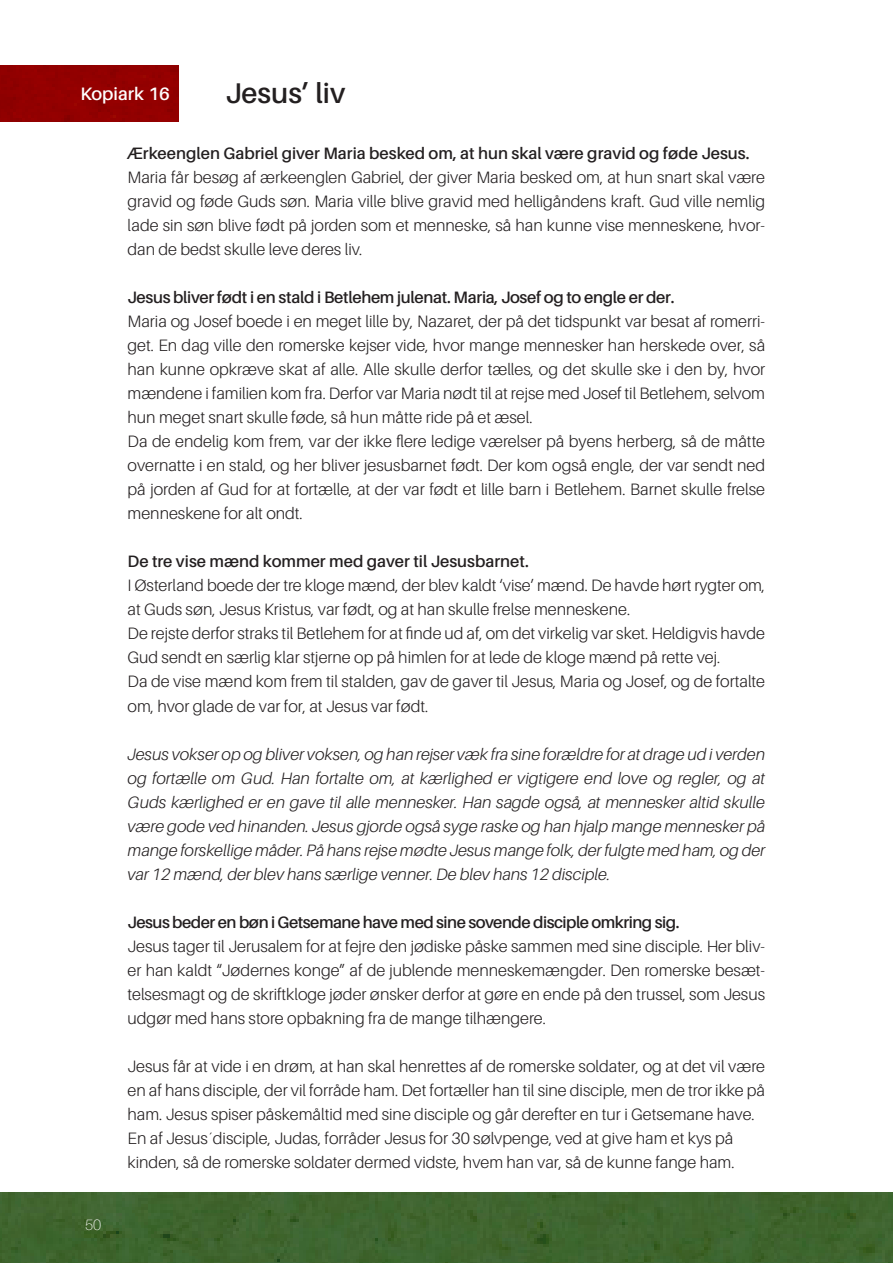
<style>
.page{position:relative;width:893px;height:1263px;background:#fff}
.page>*{position:absolute;margin:0;border:0;box-sizing:border-box;transform-origin:0 0}
.t1{font:600 28.5px "Aileron";color:#231f20}
.t2{font:600 18px "Aileron";color:#fff}
.t3{font:300 16.5px/24px "Aileron";color:#231f20;text-align:justify}
.t4{font:italic 300 16.5px/24px "Aileron";color:#231f20;text-align:justify}
.t5{font:600 16.5px "Aileron";letter-spacing:-.02em;color:#231f20}
.t6{font:600 16.5px "Aileron";color:#231f20}
.t7{font:100 15px "Aileron";color:#fff}
</style>
<div class="page">
<div style="left:0;top:1193px;width:893px;height:70px;background:#3e652e"></div>
<div style="left:0;top:66px;width:179px;height:56px;background:#920000"></div>
<p class="t2" style="left:81px;top:84px;width:91px">Kopiark 16</p>
<p class="t1" style="left:225px;top:78px;width:121px">Jesus’ liv</p>
<p class="t7" style="left:85px;top:1216px;width:18px">50</p>
<p class="t6" style="left:128px;top:145px;width:623px">Ærkeenglen Gabriel giver Maria besked om, at hun skal være gravid og føde Jesus.</p>
<p class="t3" style="left:128px;top:166px;width:639px">Maria får besøg af ærkeenglen Gabriel, der giver Maria besked om, at hun snart skal være gravid og føde Guds søn. Maria ville blive gravid med helligåndens kraft. Gud ville nemlig lade sin søn blive født på jorden som et menneske, så han kunne vise menneskene, hvor&shy;dan de bedst skulle leve deres liv.</p>
<p class="t5" style="left:128px;top:289px;width:548px">Jesus bliver født i en stald i Betlehem julenat. Maria, Josef og to engle er der.</p>
<p class="t3" style="left:128px;top:310px;width:639px">Maria og Josef boede i en meget lille by, Nazaret, der på det tidspunkt var besat af romerri&shy;get. En dag ville den romerske kejser vide, hvor mange mennesker han herskede over, så han kunne opkræve skat af alle. Alle skulle derfor tælles, og det skulle ske i den by, hvor mændene i familien kom fra. Derfor var Maria nødt til at rejse med Josef til Betlehem, selvom hun meget snart skulle føde, så hun måtte ride på et æsel.</p>
<p class="t3" style="left:128px;top:430px;width:639px">Da de endelig kom frem, var der ikke flere ledige værelser på byens herberg, så de måtte overnatte i en stald, og her bliver jesusbarnet født. Der kom også engle, der var sendt ned på jorden af Gud for at fortælle, at der var født et lille barn i Betlehem. Barnet skulle frelse menneskene for alt ondt.</p>
<p class="t6" style="left:128px;top:553px;width:403px">De tre vise mænd kommer med gaver til Jesusbarnet.</p>
<p class="t3" style="left:128px;top:574px;width:639px">I Østerland boede der tre kloge mænd, der blev kaldt ‘vise’ mænd. De havde hørt rygter om, at Guds søn, Jesus Kristus, var født, og at han skulle frelse menneskene.</p>
<p class="t3" style="left:128px;top:622px;width:639px">De rejste derfor straks til Betlehem for at finde ud af, om det virkelig var sket. Heldigvis havde<br>Gud sendt en særlig klar stjerne op på himlen for at lede de kloge mænd på rette vej.</p>
<p class="t3" style="left:128px;top:670px;width:639px">Da de vise mænd kom frem til stalden, gav de gaver til Jesus, Maria og Josef, og de fortalte om, hvor glade de var for, at Jesus var født.</p>
<p class="t4" style="left:128px;top:742px;width:639px">Jesus vokser op og bliver voksen, og han rejser væk fra sine forældre for at drage ud i verden og fortælle om Gud. Han fortalte om, at kærlighed er vigtigere end love og regler, og at Guds kærlighed er en gave til alle mennesker. Han sagde også, at mennesker altid skulle være gode ved hinanden. Jesus gjorde også syge raske og han hjalp mange mennesker på mange forskellige måder. På hans rejse mødte Jesus mange folk, der fulgte med ham, og der var 12 mænd, der blev hans særlige venner. De blev hans 12 disciple.</p>
<p class="t5" style="left:128px;top:913px;width:553px">Jesus beder en bøn i Getsemane have med sine sovende disciple omkring sig.</p>
<p class="t3" style="left:128px;top:934px;width:639px">Jesus tager til Jerusalem for at fejre den jødiske påske sammen med sine disciple. Her bliv&shy;er han kaldt “Jødernes konge” af de jublende menneskemængder. Den romerske besæt&shy;telsesmagt og de skriftkloge jøder ønsker derfor at gøre en ende på den trussel, som Jesus udgør med hans store opbakning fra de mange tilhængere.</p>
<p class="t3" style="left:128px;top:1054px;width:639px">Jesus får at vide i en drøm, at han skal henrettes af de romerske soldater, og at det vil være en af hans disciple, der vil forråde ham. Det fortæller han til sine disciple, men de tror ikke på ham. Jesus spiser påskemåltid med sine disciple og går derefter en tur i Getsemane have.</p>
<p class="t3" style="left:128px;top:1126px;width:607px">En af Jesus´disciple, Judas, forråder Jesus for 30 sølvpenge, ved at give ham et kys på</p>
<p class="t3" style="left:128px;top:1150px;width:609px">kinden, så de romerske soldater dermed vidste, hvem han var, så de kunne fange ham.</p>
</div>
